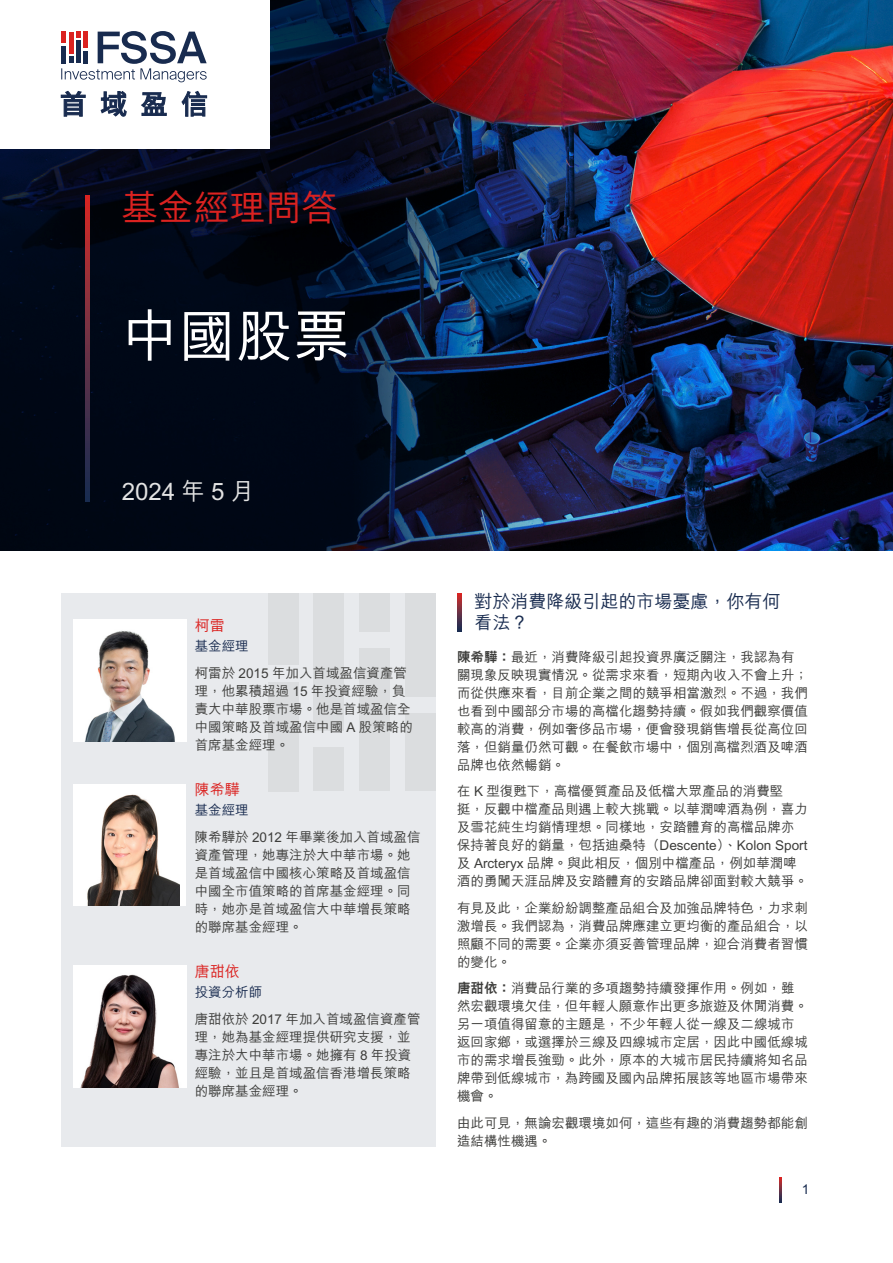
<style>
.page{position:relative;width:893px;height:1263px;background:#fff}
.page>*{position:absolute;margin:0;border:0;box-sizing:border-box;transform-origin:0 0}
.t1{font:500 57px "M Hei HK";color:#fff}
.cover_1{font:500 36px "M Hei HK";color:#db2220}
.date{font:500 24px "M Hei HK";color:#e3e3e3}
.pull_quote_table{font:500 18px/21px "M Hei HK";color:#182b4f}
.partner_1{font:500 15px "M Hei HK";color:#db2220}
.Body{font:500 13.5px/18px "M Hei HK";color:#3c3c3a}
.partner_3{font:500 13.5px/18px "M Hei HK";color:#3c3c3a}
.partner_2{font:500 13.5px "M Hei HK";color:#182b4f}
.s1{font-weight:800}
</style>
<div class="page">
<svg style="left:779px;top:1177px;width:2px;height:25px"></svg>
<img style="left:673px;top:0;width:220px;height:551px">
<img style="left:0;top:0;width:673px;height:551px">
<svg style="left:457px;top:593px;width:5px;height:38px"></svg>
<svg style="left:85px;top:195px;width:5px;height:307px;background:#6f2e40"></svg>
<div style="left:0;top:0;width:269px;height:148px;background:#fff"></div>
<svg style="left:61px;top:91px;width:24px;height:25px"></svg>
<svg style="left:101px;top:91px;width:25px;height:25px"></svg>
<svg style="left:141px;top:92px;width:25px;height:24px"></svg>
<svg style="left:182px;top:91px;width:25px;height:25px"></svg>
<svg style="left:61px;top:31px;width:146px;height:51px"></svg>
<div style="left:62px;top:593px;width:374px;height:554px;background:#e8eaed"></div>
<div style="left:268px;top:593px;width:30px;height:72px;background:#dbdddf"></div>
<div style="left:360px;top:593px;width:30px;height:39px;background:#dbdddf"></div>
<div style="left:406px;top:593px;width:30px;height:103px;background:#dbdddf"></div>
<div style="left:314px;top:593px;width:30px;height:137px;background:#dbdddf"></div>
<div style="left:268px;top:682px;width:30px;height:109px;background:#dbdddf"></div>
<div style="left:314px;top:748px;width:30px;height:43px;background:#dbdddf"></div>
<div style="left:360px;top:649px;width:30px;height:142px;background:#dbdddf"></div>
<div style="left:406px;top:713px;width:30px;height:78px;background:#dbdddf"></div>
<img style="left:73px;top:620px;width:113px;height:121px">
<div style="left:73px;top:784px;width:113px;height:121px;background:#fff"></div>
<img style="left:87px;top:794px;width:92px;height:111px">
<img style="left:73px;top:966px;width:113px;height:121px">
<p class="cover_1" style="left:122px;top:182px;width:218px">基金經理問答</p>
<p class="t1" style="left:122px;top:294px;width:229px">中國股票</p>
<p class="date" style="left:122px;top:474px;width:134px">2024 年 5 月</p>
<p class="partner_1" style="left:195px;top:614px;width:31px">柯雷</p>
<p class="partner_2" style="left:195px;top:636px;width:55px">基金經理</p>
<p class="partner_3" style="left:195px;top:663px;width:220px">柯雷於 2015 年加入首域盈信資產管理，他累積超過 15 年投資經驗，負責大中華股票市場。他是首域盈信全中國策略及首域盈信中國 A 股策略的首席基金經理。</p>
<p class="partner_1" style="left:195px;top:778px;width:46px">陳希驊</p>
<p class="partner_2" style="left:195px;top:800px;width:55px">基金經理</p>
<p class="partner_3" style="left:195px;top:827px;width:227px">陳希驊於 2012 年畢業後加入首域盈信資產管理，她專注於大中華市場。她是首域盈信中國核心策略及首域盈信中國全市值策略的首席基金經理。同時，她亦是首域盈信大中華增長策略的聯席基金經理。</p>
<p class="partner_1" style="left:195px;top:960px;width:46px">唐甜依</p>
<p class="partner_2" style="left:195px;top:982px;width:69px">投資分析師</p>
<p class="partner_3" style="left:195px;top:1009px;width:227px">唐甜依於 2017 年加入首域盈信資產管理，她為基金經理提供研究支援，並專注於大中華市場。她擁有 8 年投資經驗，並且是首域盈信香港增長策略的聯席基金經理。</p>
<p class="pull_quote_table" style="left:474px;top:590px;width:307px">對於消費降級引起的市場憂慮，你有何看法？</p>
<p class="Body" style="left:457px;top:647px;width:352px"><span class="s1">陳希驊：</span>最近，消費降級引起投資界廣泛關注，我認為有關現象反映現實情況。從需求來看，短期內收入不會上升；而從供應來看，目前企業之間的競爭相當激烈。不過，我們也看到中國部分市場的高檔化趨勢持續。假如我們觀察價值較高的消費，例如奢侈品市場，便會發現銷售增長從高位回落，但銷量仍然可觀。在餐飲市場中，個別高檔烈酒及啤酒品牌也依然暢銷。</p>
<p class="Body" style="left:457px;top:781px;width:352px">在 K 型復甦下，高檔優質產品及低檔大眾產品的消費堅<br>挺，反觀中檔產品則遇上較大挑戰。以華潤啤酒為例，喜力及雪花純生均銷情理想。同樣地，安踏體育的高檔品牌亦保持著良好的銷量，包括迪桑特（Descente）、Kolon Sport及 Arcteryx 品牌。與此相反，個別中檔產品，例如華潤啤酒的勇闖天涯品牌及安踏體育的安踏品牌卻面對較大競爭。</p>
<p class="Body" style="left:457px;top:898px;width:352px;text-align:justify">有見及此，企業紛紛調整產品組合及加強品牌特色，力求刺激增長。我們認為，消費品牌應建立更均衡的產品組合，以照顧不同的需要。企業亦須妥善管理品牌，迎合消費者習慣的變化。</p>
<p class="Body" style="left:457px;top:978px;width:352px"><span class="s1">唐甜依：</span>消費品行業的多項趨勢持續發揮作用。例如，雖然宏觀環境欠佳，但年輕人願意作出更多旅遊及休閒消費。另一項值得留意的主題是，不少年輕人從一線及二線城市返回家鄉，或選擇於三線及四線城市定居，因此中國低線城市的需求增長強勁。此外，原本的大城市居民持續將知名品牌帶到低線城市，為跨國及國內品牌拓展該等地區市場帶來機會。</p>
<p class="Body" style="left:457px;top:1113px;width:352px">由此可見，無論宏觀環境如何，這些有趣的消費趨勢都能創造結構性機遇。</p>
<p class="partner_2" style="left:802px;top:1179px;width:9px">1</p>
</div>
